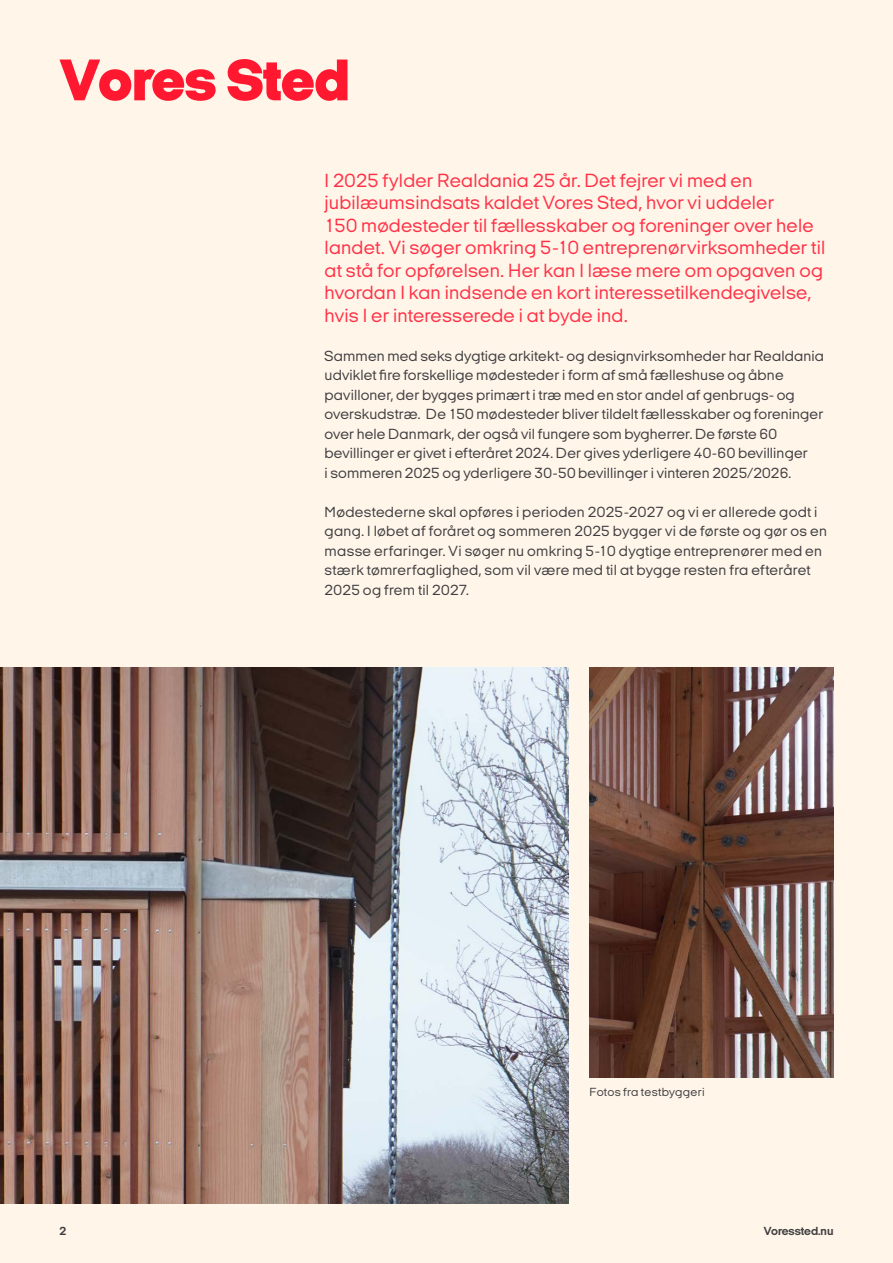
<style>
.page{position:relative;width:893px;height:1263px;background:#fff5e9}
.page>*{position:absolute;margin:0;border:0;box-sizing:border-box;transform-origin:0 0}
.t1{font:900 60px "Italian Plate No Two Exp";color:#ff182f}
.t2{font:19.5px/22.5px "Italian Plate No Two Exp";letter-spacing:.01em;color:#ff3146}
.t3{font:15px/19.5px "Italian Plate No Two Exp";letter-spacing:.01em;color:#3e3d40}
.t4{font:12px "Italian Plate No Two Exp";letter-spacing:.025em;color:#3e3d40}
.t5{font:700 12px "Italian Plate No Two Exp";color:#3e3d40}
</style>
<div class="page">
<img style="left:0;top:668px;width:568px;height:535px">
<img style="left:590px;top:668px;width:243px;height:409px">
<h1 class="t1" style="left:60px;top:48px;width:292px">Vores Sted</h1>
<p class="t2" style="left:325px;top:169px;width:502px">I 2025 fylder Realdania 25 år. Det fejrer vi med en jubilæumsindsats kaldet Vores Sted, hvor vi uddeler<br>150 mødesteder til fællesskaber og foreninger over hele landet. Vi søger omkring 5-10 entreprenørvirksomheder til at stå for opførelsen. Her kan I læse mere om opgaven og hvordan I kan indsende en kort interessetilkendegivelse, hvis I er interesserede i at byde ind.</p>
<p class="t3" style="left:325px;top:346px;width:501px">Sammen med seks dygtige arkitekt- og designvirksomheder har Realdania udviklet fire forskellige mødesteder i form af små fælleshuse og åbne pavilloner, der bygges primært i træ med en stor andel af genbrugs- og overskudstræ. De 150 mødesteder bliver tildelt fællesskaber og foreninger over hele Danmark, der også vil fungere som bygherrer. De første 60 bevillinger er givet i efteråret 2024. Der gives yderligere 40-60 bevillinger<br>i sommeren 2025 og yderligere 30-50 bevillinger i vinteren 2025/2026.</p>
<p class="t3" style="left:325px;top:502px;width:504px">Mødestederne skal opføres i perioden 2025-2027 og vi er allerede godt i gang. I løbet af foråret og sommeren 2025 bygger vi de første og gør os en masse erfaringer. Vi søger nu omkring 5-10 dygtige entreprenører med en stærk tømrerfaglighed, som vil være med til at bygge resten fra efteråret 2025 og frem til 2027.</p>
<p class="t4" style="left:590px;top:1085px;width:116px">Fotos fra testbyggeri</p>
<p class="t5" style="left:60px;top:1224px;width:8px">2</p>
<p class="t5" style="left:764px;top:1224px;width:71px">Voressted.nu</p>
</div>
